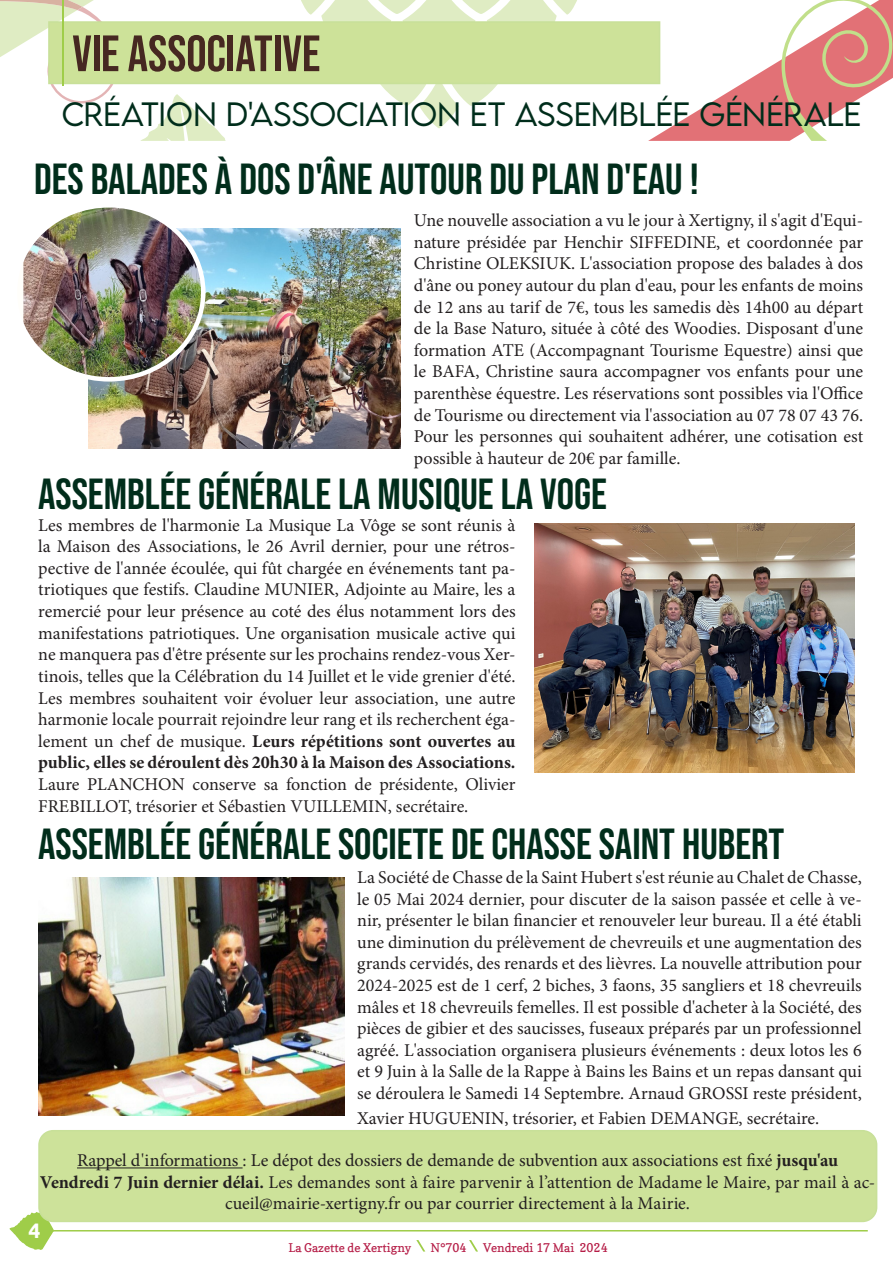
<style>
.page{position:relative;width:893px;height:1263px;background:#fff}
.page>*{position:absolute;margin:0;border:0;box-sizing:border-box;transform-origin:0 0}
.t1{font:51px "Bebas Neue";color:#462821}
.t2{font:43.5px "Bebas Neue";color:#012d1b}
.t3{font:300 30px "LEMONMILK";letter-spacing:-.01em;color:#002d1b}
.t4{font:700 21px "Ubuntu";color:#fff}
.t5{font:18px/21.6px "Minion Pro";color:#231f20;text-align:justify}
.t6{font:12px "Copse";color:#b51c46}
.s1{font-weight:700}
</style>
<div class="page">
<svg style="left:416px;top:1240px;width:9px;height:11px"></svg>
<svg style="left:469px;top:1240px;width:9px;height:11px"></svg>
<hr style="left:17px;top:1230px;width:851px;height:1px;background:#9fcd49">
<svg style="left:9px;top:1212px;width:45px;height:38px"></svg>
<svg style="left:295px;top:0;width:288px;height:128px"></svg>
<svg style="left:648px;top:0;width:245px;height:141px"></svg>
<svg style="left:0;top:0;width:250px;height:141px"></svg>
<img style="left:89px;top:228px;width:311px;height:221px">
<img style="left:23px;top:208px;width:179px;height:171px">
<div style="left:13px;top:203px;width:193px;height:179px;border:4px solid #fff;border-radius:50%"></div>
<img style="left:534px;top:524px;width:321px;height:249px">
<div style="left:48px;top:21px;width:612px;height:63px;background:#cde299;border:2px solid #c8e099"></div>
<img style="left:38px;top:877px;width:306px;height:239px">
<hr style="left:62px;top:0;width:2px;height:85px;background:#9fcd49">
<div style="left:39px;top:1131px;width:838px;height:90px;background:#cde29a;border-radius:14px"></div>
<hr style="left:77px;top:1167px;width:166px;height:1px;background:#231f20">
<div style="left:38px;top:1130px;width:839px;height:92px;border:2px solid #c8e099;border-radius:14px"></div>
<p class="t1" style="left:72px;top:25px;width:250px">VIE ASSOCIATIVE</p>
<p class="t3" style="left:62px;top:95px;width:801px">CRÉATION D'ASSOCIATION ET ASSEMBLÉE GÉNÉRALE</p>
<p class="t2" style="left:34px;top:155px;width:666px">DES BALADES À DOS D'ÂNE AUTOUR DU PLAN D'EAU !</p>
<p class="t5" style="left:414px;top:210px;width:451px">Une nouvelle association a vu le jour à Xertigny, il s'agit d'Equi&shy;nature présidée par Henchir SIFFEDINE, et coordonnée par Christine OLEKSIUK. L'association propose des balades à dos d'âne ou poney autour du plan d'eau, pour les enfants de moins de 12 ans au tarif de 7€, tous les samedis dès 14h00 au départ de la Base Naturo, située à côté des Woodies. Disposant d'une formation ATE (Accompagnant Tourisme Equestre) ainsi que le BAFA, Christine saura accompagner vos enfants pour une parenthèse équestre. Les réservations sont possibles via l'Office de Tourisme ou directement via l'association au 07 78 07 43 76.<br>Pour les personnes qui souhaitent adhérer, une cotisation est possible à hauteur de 20€ par famille.</p>
<p class="t2" style="left:38px;top:469px;width:570px">ASSEMBLÉE GÉNÉRALE LA MUSIQUE LA VOGE</p>
<p class="t5" style="left:38px;top:514px;width:479px">Les membres de l'harmonie La Musique La Vôge se sont réunis à la Maison des Associations, le 26 Avril dernier, pour une rétros&shy;pective de l'année écoulée, qui fût chargée en événements tant pa&shy;triotiques que festifs. Claudine MUNIER, Adjointe au Maire, les a remercié pour leur présence au coté des élus notamment lors des manifestations patriotiques. Une organisation musicale active qui ne manquera pas d'être présente sur les prochains rendez-vous Xer&shy;tinois, telles que la Célébration du 14 Juillet et le vide grenier d'été.<br>Les membres souhaitent voir évoluer leur association, une autre harmonie locale pourrait rejoindre leur rang et ils recherchent éga&shy;lement un chef de musique. <span class="s1">Leurs répétitions sont ouvertes au public, elles se déroulent dès 20h30 à la Maison des Associations.<br></span>Laure PLANCHON conserve sa fonction de présidente, Olivier FREBILLOT, trésorier et Sébastien VUILLEMIN, secrétaire.</p>
<p class="t2" style="left:38px;top:819px;width:748px">ASSEMBLÉE GÉNÉRALE SOCIETE DE CHASSE SAINT HUBERT</p>
<p class="t5" style="left:357px;top:866px;width:506px">La Société de Chasse de la Saint Hubert s'est réunie au Chalet de Chasse, le 05 Mai 2024 dernier, pour discuter de la saison passée et celle à ve&shy;nir, présenter le bilan financier et renouveler leur bureau. Il a été établi une diminution du prélèvement de chevreuils et une augmentation des grands cervidés, des renards et des lièvres. La nouvelle attribution pour 2024-2025 est de 1 cerf, 2 biches, 3 faons, 35 sangliers et 18 chevreuils mâles et 18 chevreuils femelles. Il est possible d'acheter à la Société, des pièces de gibier et des saucisses, fuseaux préparés par un professionnel agréé. L'association organisera plusieurs événements : deux lotos les 6 et 9 Juin à la Salle de la Rappe à Bains les Bains et un repas dansant qui se déroulera le Samedi 14 Septembre. Arnaud GROSSI reste président,</p>
<p class="t5" style="left:357px;top:1108px;width:464px">Xavier HUGUENIN, trésorier, et Fabien DEMANGE, secrétaire.</p>
<p class="t5" style="left:77px;top:1150px;width:763px">Rappel d'informations : Le dépot des dossiers de demande de subvention aux associations est fixé <span class="s1">jusqu'au</span></p>
<p class="t5" style="left:40px;top:1171px;width:837px;text-align:center"><span class="s1">Vendredi 7 Juin dernier délai.</span> Les demandes sont à faire parvenir à l’attention de Madame le Maire, par mail à ac&shy;cueil@mairie-xertigny.fr ou par courrier directement à la Mairie.</p>
<p class="t4" style="left:28px;top:1217px;width:13px">4</p>
<p class="t6" style="left:288px;top:1240px;width:124px">La Gazette de Xertigny</p>
<p class="t6" style="left:431px;top:1240px;width:37px">N°704</p>
<p class="t6" style="left:483px;top:1240px;width:126px">Vendredi 17 Mai 2024</p>
</div>
